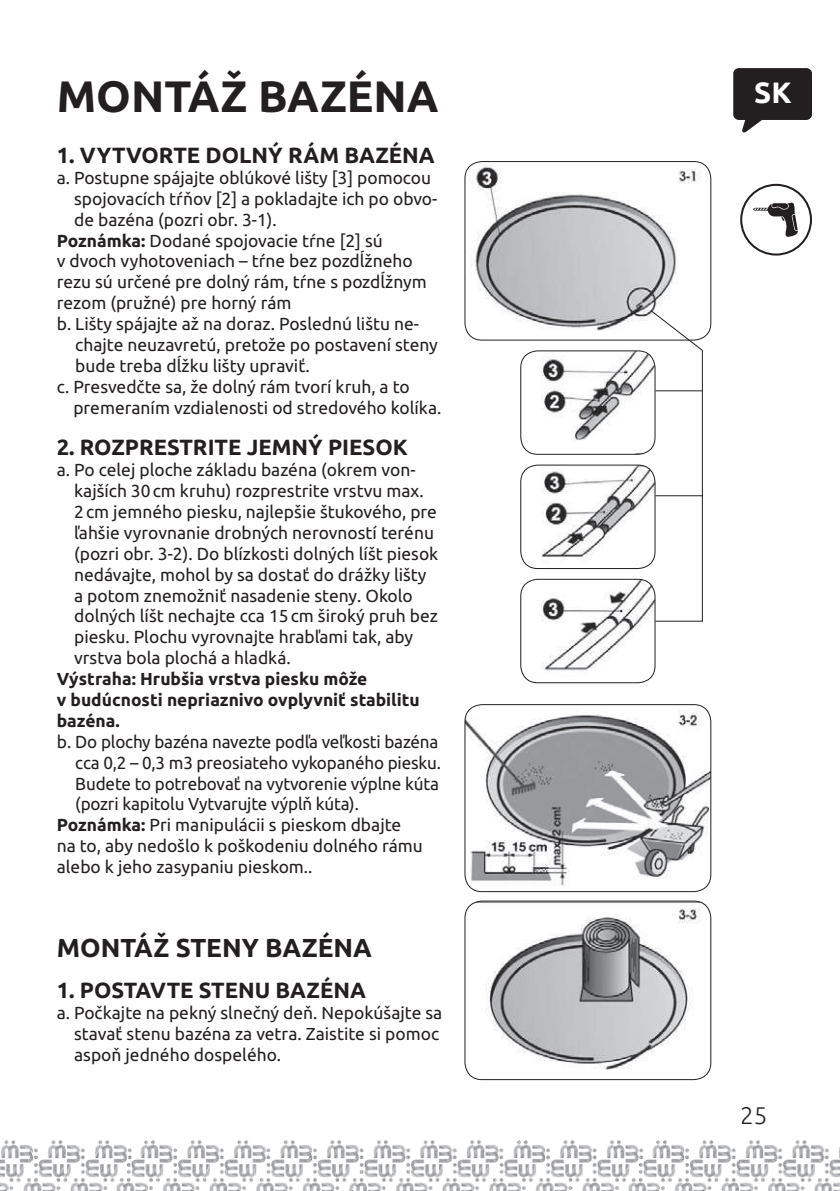
<style>
.page{position:relative;width:840px;height:1191px;background:#fff}
.page>*{position:absolute;margin:0;border:0;box-sizing:border-box;transform-origin:0 0}
.t1{font:700 44px "Ubuntu";color:#231f20}
.t2{font:700 29.4px "Ubuntu";color:#fff}
.t3{font:700 26px "Ubuntu";color:#231f20}
.t4{font:300 24px "Ubuntu";color:#231f20}
.t5{font:700 22px "Ubuntu";color:#231f20}
.t6{font:17.4px/20.8px "Ubuntu";color:#231f20}
.t7{font:700 17.4px/20.8px "Ubuntu";color:#231f20}
.s1{font-weight:700}
</style>
<div class="page">
<img style="left:159px;top:1140px;width:427px;height:51px">
<img style="left:0;top:1140px;width:159px;height:51px">
<img style="left:586px;top:1140px;width:253px;height:51px">
<svg style="left:733px;top:68px;width:79px;height:65px"></svg>
<img style="left:466px;top:162px;width:244px;height:178px">
<div style="left:464px;top:161px;width:247px;height:179px;border:1px solid #231f20;border-radius:17px"></div>
<img style="left:466px;top:902px;width:244px;height:177px">
<div style="left:464px;top:900px;width:247px;height:180px;border:1px solid #231f20;border-radius:17px"></div>
<img style="left:466px;top:704px;width:244px;height:187px">
<div style="left:464px;top:704px;width:247px;height:188px;border:1px solid #231f20;border-radius:17px"></div>
<img style="left:522px;top:465px;width:127px;height:103px">
<div style="left:520px;top:464px;width:135px;height:105px;border:1px solid #231f20;border-radius:17px"></div>
<img style="left:520px;top:351px;width:129px;height:103px">
<div style="left:520px;top:350px;width:135px;height:105px;border:1px solid #231f20;border-radius:17px"></div>
<img style="left:520px;top:579px;width:134px;height:104px">
<div style="left:520px;top:579px;width:135px;height:104px;border:1px solid #231f20;border-radius:17px"></div>
<svg style="left:649px;top:309px;width:54px;height:313px"></svg>
<hr style="left:655px;top:390px;width:47px;height:1px;background:#231f20">
<hr style="left:655px;top:495px;width:47px;height:1px;background:#231f20">
<svg style="left:752px;top:203px;width:45px;height:34px"></svg>
<div style="left:739px;top:184px;width:72px;height:71px;border:2px solid #231f20;border-radius:50%"></div>
<h1 class="t1" style="left:57px;top:69px;width:383px">MONTÁŽ BAZÉNA</h1>
<p class="t5" style="left:57px;top:142px;width:379px">1. VYTVORTE DOLNÝ RÁM BAZÉNA</p>
<p class="t6" style="left:57px;top:167px;width:375px">a. Postupne spájajte oblúkové lišty [3] pomocou</p>
<p class="t6" style="left:74px;top:188px;width:364px">spojovacích tŕňov [2] a pokladajte ich po obvo-</p>
<p class="t6" style="left:74px;top:208px;width:204px">de bazéna (pozri obr. 3-1).</p>
<p class="t6" style="left:57px;top:229px;width:327px"><span class="s1">Poznámka:</span> Dodané spojovacie tŕne [2] sú</p>
<p class="t6" style="left:57px;top:250px;width:357px">v dvoch vyhotoveniach – tŕne bez pozdĺžneho</p>
<p class="t6" style="left:57px;top:271px;width:371px">rezu sú určené pre dolný rám, tŕne s pozdĺžnym</p>
<p class="t6" style="left:57px;top:292px;width:236px">rezom (pružné) pre horný rám</p>
<p class="t6" style="left:57px;top:313px;width:363px">b. Lišty spájajte až na doraz. Poslednú lištu ne-</p>
<p class="t6" style="left:75px;top:334px;width:364px">chajte neuzavretú, pretože po postavení steny</p>
<p class="t6" style="left:75px;top:355px;width:236px">bude treba dĺžku lišty upraviť.</p>
<p class="t6" style="left:57px;top:375px;width:354px">c. Presvedčte sa, že dolný rám tvorí kruh, a to</p>
<p class="t6" style="left:73px;top:396px;width:369px">premeraním vzdialenosti od stredového kolíka.</p>
<p class="t5" style="left:57px;top:434px;width:352px">2. ROZPRESTRITE JEMNÝ PIESOK</p>
<p class="t6" style="left:74px;top:459px;width:365px;text-indent:-17px">a. Po celej ploche základu bazéna (okrem von&shy;kajších 30cm kruhu) rozprestrite vrstvu max.<br>2cm jemného piesku, najlepšie štukového, pre ľahšie vyrovnanie drobných nerovností terénu (pozri obr. 3-2). Do blízkosti dolných líšt piesok nedávajte, mohol by sa dostať do drážky lišty a potom znemožniť nasadenie steny. Okolo dolných líšt nechajte cca 15cm široký pruh bez piesku. Plochu vyrovnajte hrabľami tak, aby vrstva bola plochá a hladká.</p>
<p class="t7" style="left:57px;top:668px;width:364px">Výstraha: Hrubšia vrstva piesku môže<br>v budúcnosti nepriaznivo ovplyvniť stabilitu bazéna.</p>
<p class="t6" style="left:57px;top:730px;width:383px">b. Do plochy bazéna navezte podľa veľkosti bazéna</p>
<p class="t6" style="left:75px;top:751px;width:367px">cca 0,2 – 0,3 m3 preosiateho vykopaného piesku.</p>
<p class="t6" style="left:75px;top:772px;width:365px">Budete to potrebovať na vytvorenie výplne kúta</p>
<p class="t6" style="left:75px;top:793px;width:285px">(pozri kapitolu Vytvarujte výplň kúta).</p>
<p class="t6" style="left:57px;top:814px;width:346px"><span class="s1">Poznámka:</span> Pri manipulácii s pieskom dbajte</p>
<p class="t6" style="left:57px;top:835px;width:367px">na to, aby nedošlo k poškodeniu dolného rámu</p>
<p class="t6" style="left:57px;top:856px;width:257px">alebo k jeho zasypaniu pieskom..</p>
<h3 class="t3" style="left:57px;top:931px;width:316px">MONTÁŽ STENY BAZÉNA</h3>
<p class="t5" style="left:57px;top:977px;width:310px">1. POSTAVTE STENU BAZÉNA</p>
<p class="t6" style="left:74px;top:1002px;width:369px;text-indent:-17px">a. Počkajte na pekný slnečný deň. Nepokúšajte sa stavať stenu bazéna za vetra. Zaistite si pomoc aspoň jedného dospelého.</p>
<h2 class="t2" style="left:753px;top:75px;width:39px">SK</h2>
<h3 class="t4" style="left:739px;top:1101px;width:29px">25</h3>
</div>
